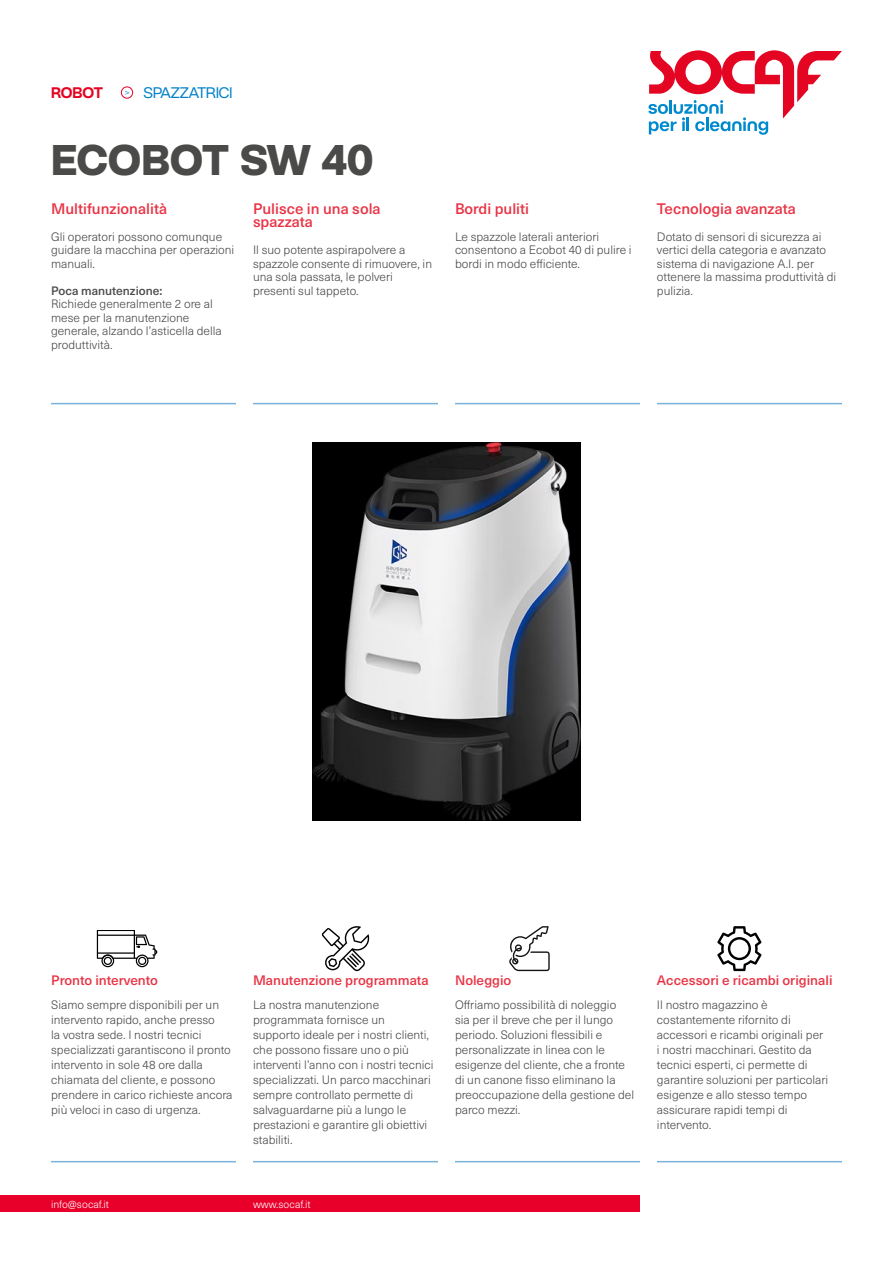
<style>
.page{position:relative;width:893px;height:1263px;background:#fff}
.page>*{position:absolute;margin:0;border:0;box-sizing:border-box;transform-origin:0 0}
.t1{font:700 42px "BC Novatica CYR";letter-spacing:-.01em;color:#4a4a49}
.t2{font:500 15px/13.5px "Neue Haas Unica W1 G";color:#e93445}
.t3{font:15px "BC Novatica CYR";color:#0081c9}
.t4{font:600 15px "BC Novatica CYR";letter-spacing:-.02em;color:#e40523}
.t5{font:500 13.5px "Neue Haas Unica W1 G";color:#e93445}
.t6{font:300 12px/15px "Neue Haas Unica W1 G";color:#4a4a49}
.t7{font:500 12px "Neue Haas Unica W1 G";color:#4a4a49}
.t8{font:300 10.5px "Neue Haas Unica W1 G";color:#fff}
.s1{font-weight:300;font-size:9px}
</style>
<div class="page">
<svg style="left:648px;top:50px;width:194px;height:85px"></svg>
<div style="left:121px;top:87px;width:12px;height:11px;border:1px solid #e8002a;border-radius:50%"></div>
<div style="left:0;top:1195px;width:640px;height:17px;background:#e8002a"></div>
<hr style="left:51px;top:1161px;width:185px;height:1px;background:#79b3db">
<hr style="left:253px;top:1161px;width:185px;height:1px;background:#79b3db">
<hr style="left:455px;top:1161px;width:185px;height:1px;background:#79b3db">
<hr style="left:657px;top:1161px;width:185px;height:1px;background:#79b3db">
<hr style="left:51px;top:403px;width:185px;height:1px;background:#79b3db">
<hr style="left:253px;top:403px;width:185px;height:1px;background:#79b3db">
<hr style="left:455px;top:403px;width:185px;height:1px;background:#79b3db">
<hr style="left:657px;top:403px;width:185px;height:1px;background:#79b3db">
<svg style="left:97px;top:930px;width:60px;height:37px"></svg>
<svg style="left:322px;top:926px;width:47px;height:45px"></svg>
<svg style="left:509px;top:926px;width:41px;height:45px"></svg>
<svg style="left:717px;top:926px;width:44px;height:45px"></svg>
<img style="left:312px;top:442px;width:269px;height:379px">
<p class="t4" style="left:51px;top:83px;width:53px">ROBOT</p>
<p class="t3" style="left:125px;top:83px;width:109px"><span class="s1">&gt;</span> SPAZZATRICI</p>
<h1 class="t1" style="left:51px;top:133px;width:324px">ECOBOT SW 40</h1>
<p class="t2" style="left:51px;top:201px;width:118px">Multifunzionalità</p>
<p class="t6" style="left:51px;top:229px;width:185px;line-height:13.5px">Gli operatori possono comunque guidare la macchina per operazioni manuali.</p>
<p class="t7" style="left:51px;top:281px;width:113px">Poca manutenzione:</p>
<p class="t6" style="left:51px;top:297px;width:172px;line-height:13.5px">Richiede generalmente 2 ore al mese per la manutenzione generale, alzando l’asticella della produttività.</p>
<p class="t2" style="left:253px;top:201px;width:129px">Pulisce in una sola spazzata</p>
<p class="t6" style="left:253px;top:243px;width:181px;line-height:13.5px">Il suo potente aspirapolvere a spazzole consente di rimuovere, in una sola passata, le polveri presenti sul tappeto.</p>
<p class="t2" style="left:455px;top:201px;width:76px">Bordi puliti</p>
<p class="t6" style="left:455px;top:229px;width:178px;line-height:13.5px">Le spazzole laterali anteriori consentono a Ecobot 40 di pulire i bordi in modo efficiente.</p>
<p class="t2" style="left:657px;top:201px;width:140px">Tecnologia avanzata</p>
<p class="t6" style="left:657px;top:229px;width:181px;line-height:13.5px">Dotato di sensori di sicurezza ai vertici della categoria e avanzato sistema di navigazione A.I. per ottenere la massima produttività di pulizia.</p>
<p class="t5" style="left:51px;top:970px;width:108px">Pronto intervento</p>
<p class="t6" style="left:51px;top:996px;width:183px">Siamo sempre disponibili per un intervento rapido, anche presso<br>la vostra sede. I nostri tecnici specializzati garantiscono il pronto intervento in sole 48 ore dalla chiamata del cliente, e possono prendere in carico richieste ancora più veloci in caso di urgenza.</p>
<p class="t5" style="left:253px;top:970px;width:177px">Manutenzione programmata</p>
<p class="t6" style="left:253px;top:996px;width:182px">La nostra manutenzione programmata fornisce un supporto ideale per i nostri clienti, che possono fissare uno o più interventi l’anno con i nostri tecnici specializzati. Un parco macchinari sempre controllato permette di salvaguardarne più a lungo le prestazioni e garantire gli obiettivi stabiliti.</p>
<p class="t8" style="left:51px;top:1197px;width:60px">info@socaf.it</p>
<p class="t8" style="left:253px;top:1197px;width:59px">www.socaf.it</p>
<p class="t5" style="left:455px;top:970px;width:58px">Noleggio</p>
<p class="t6" style="left:455px;top:996px;width:181px">Offriamo possibilità di noleggio<br>sia per il breve che per il lungo periodo. Soluzioni flessibili e personalizzate in linea con le esigenze del cliente, che a fronte di un canone fisso eliminano la preoccupazione della gestione del parco mezzi.</p>
<p class="t5" style="left:657px;top:970px;width:177px">Accessori e ricambi originali</p>
<p class="t6" style="left:657px;top:996px;width:173px">Il nostro magazzino è costantemente rifornito di accessori e ricambi originali per i nostri macchinari. Gestito da tecnici esperti, ci permette di garantire soluzioni per particolari esigenze e allo stesso tempo assicurare rapidi tempi di intervento.</p>
</div>
